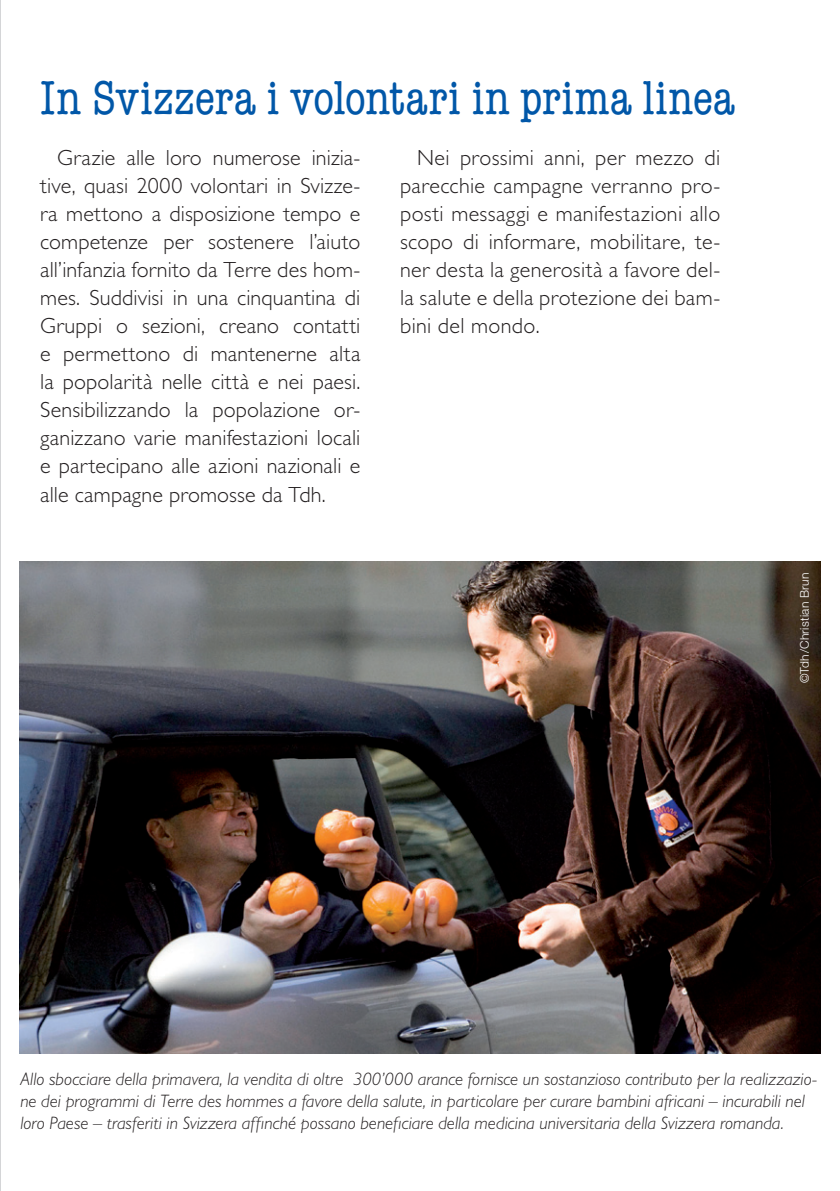
<style>
.page{position:relative;width:840px;height:1191px;background:#fff}
.page>*{position:absolute;margin:0;border:0;box-sizing:border-box;transform-origin:0 0}
.Titre_page{font:condensed 48px "American Typewriter";color:#0157a8}
.Texte_courant{font:300 22px/28px "Gill Sans";letter-spacing:.01em;color:#231f20;text-align:justify}
.Légende{font:italic 300 18px/21.6px "Gill Sans";color:#231f20}
.t1{font:300 12px "Helvetica Neue";letter-spacing:.025em;color:#fff}
</style>
<div class="page">
<img style="left:20px;top:561px;width:799px;height:492px">
<hr style="left:0;top:0;width:1px;height:1191px;background:#d4d5d7">
<p class="Titre_page" style="left:40px;top:71px;width:695px">In Svizzera i volontari in prima linea</p>
<p class="Texte_courant" style="left:40px;top:144px;width:321px;text-indent:17px">Grazie alle loro numerose inizia&shy;tive, quasi 2000 volontari in Svizze&shy;ra mettono a disposizione tempo e competenze per sostenere l’aiuto all’infanzia fornito da Terre des hom&shy;mes. Suddivisi in una cinquantina di Gruppi o sezioni, creano contatti e permettono di mantenerne alta la popolarità nelle città e nei paesi.<br>Sensibilizzando la popolazione or&shy;ganizzano varie manifestazioni locali e partecipano alle azioni nazionali e alle campagne promosse da Tdh.</p>
<p class="Texte_courant" style="left:400px;top:144px;width:321px;text-indent:17px">Nei prossimi anni, per mezzo di parecchie campagne verranno pro&shy;posti messaggi e manifestazioni allo scopo di informare, mobilitare, te&shy;ner desta la generosità a favore del&shy;la salute e della protezione dei bam&shy;bini del mondo.</p>
<p class="t1" style="left:796px;top:683px;width:112px;rotate:-90deg">©Tdh/Christian Brun</p>
<p class="Légende" style="left:20px;top:1068px;width:797px">Allo sbocciare della primavera, la vendita di oltre 300’000 arance fornisce un sostanzioso contributo per la realizzazio&shy;ne dei programmi di Terre des hommes a favore della salute, in particolare per curare bambini africani – incurabili nel loro Paese – trasferiti in Svizzera affinché possano beneficiare della medicina universitaria della Svizzera romanda.</p>
</div>
